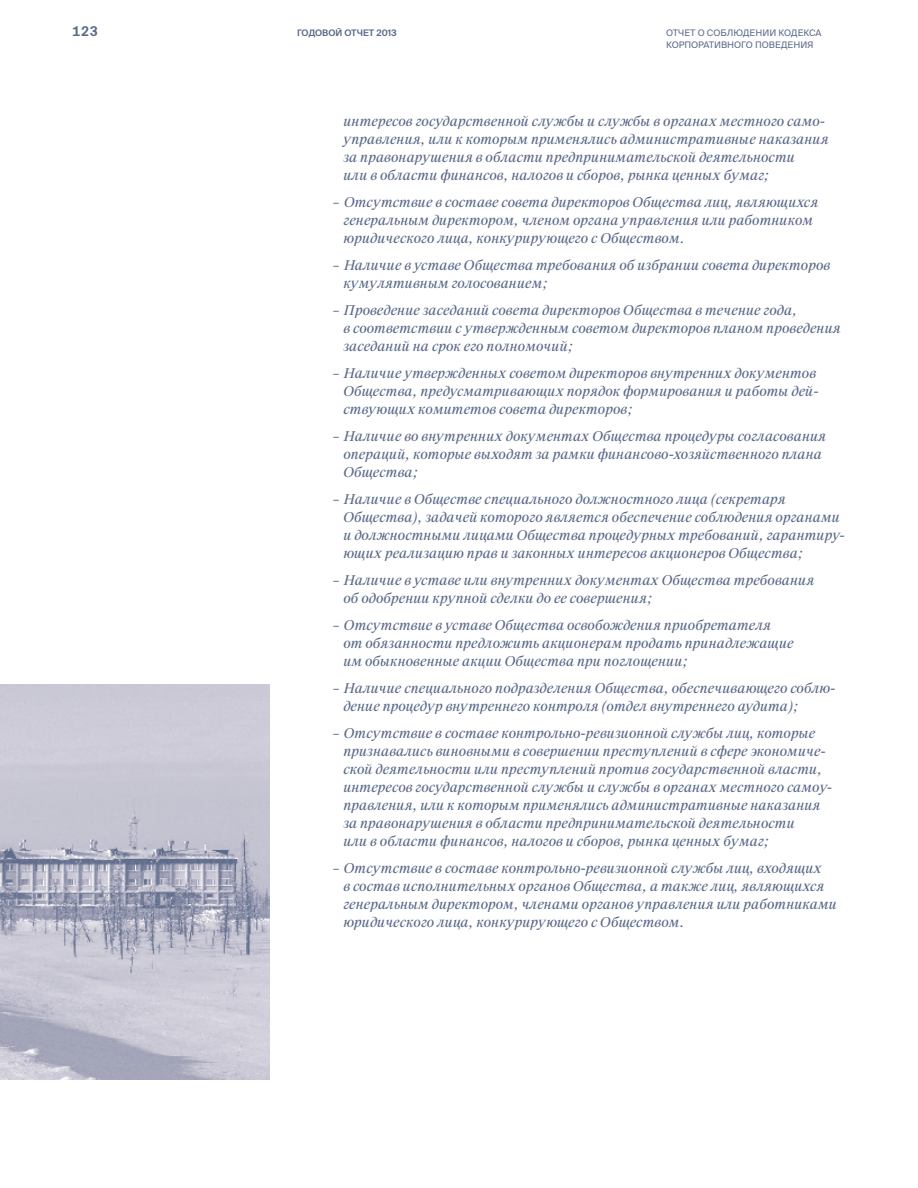
<style>
.page{position:relative;width:918px;height:1188px;background:#fff}
.page>*{position:absolute;margin:0;border:0;box-sizing:border-box;transform-origin:0 0}
.t1{font:italic 13.5px/18px "Suisse Works";color:#5c6b8a}
.t2{font:13.5px "Suisse Int'l Mono CYR Bold SPE";color:#5c6b8a}
.t3{font:9px "Suisse Intl";color:#5c6b8a}
.t4{font:600 9px "Suisse Intl";color:#5c6b8a}
</style>
<div class="page">
<img style="left:0;top:684px;width:270px;height:396px">
<p class="t2" style="left:72px;top:24px;width:28px">123</p>
<p class="t4" style="left:297px;top:28px;width:101px">Годовой отчет 2013</p>
<p class="t3" style="left:666px;top:28px;width:120px">отчет о соблюдении код</p>
<p class="t3" style="left:798px;top:28px;width:25px">екса</p>
<p class="t3" style="left:666px;top:40px;width:76px">корпоративного</p>
<p class="t3" style="left:755px;top:40px;width:8px">пов</p>
<p class="t3" style="left:775px;top:40px;width:40px">едения</p>
<p class="t1" style="left:344px;top:112px;width:487px">интересов государственной службы и службы в органах местного само&shy;управления, или к которым применялись административные наказания за правонарушения в области предпринимательской деятельности<br>или в области финансов, налогов и сборов, рынка ценных бумаг;</p>
<p class="t1" style="left:343px;top:193px;width:476px;text-indent:-10px">– Отсутствие в составе совета директоров Общества лиц, являющихся генеральным директором, членом органа управления или работником юридического лица, конкурирующего с Обществом.</p>
<p class="t1" style="left:343px;top:256px;width:488px;text-indent:-10px">– Наличие в уставе Общества требования об избрании совета директоров кумулятивным голосованием;</p>
<p class="t1" style="left:343px;top:301px;width:499px;text-indent:-10px">– Проведение заседаний совета директоров Общества в течение года,<br>в соответствии с утвержденным советом директоров планом проведения заседаний на срок его полномочий;</p>
<p class="t1" style="left:343px;top:364px;width:477px;text-indent:-10px">– Наличие утвержденных советом директоров внутренних документов<br>Общества, предусматривающих порядок формирования и работы дей&shy;ствующих комитетов совета директоров;</p>
<p class="t1" style="left:343px;top:427px;width:484px;text-indent:-10px">– Наличие во внутренних документах Общества процедуры согласования операций, которые выходят за рамки финансово-хозяйственного плана<br>Общества;</p>
<p class="t1" style="left:343px;top:490px;width:503px;text-indent:-10px">– Наличие в Обществе специального должностного лица (секретаря Общества), задачей которого является обеспечение соблюдения органами и должностными лицами Общества процедурных требований, гарантиру&shy;ющих реализацию прав и законных интересов акционеров Общества;</p>
<p class="t1" style="left:343px;top:571px;width:473px;text-indent:-10px">– Наличие в уставе или внутренних документах Общества требования об одобрении крупной сделки до ее совершения;</p>
<p class="t1" style="left:343px;top:616px;width:452px;text-indent:-10px">– Отсутствие в уставе Общества освобождения приобретателя от обязанности предложить акционерам продать принадлежащие им обыкновенные акции Общества при поглощении;</p>
<p class="t1" style="left:343px;top:679px;width:494px;text-indent:-10px">– Наличие специального подразделения Общества, обеспечивающего соблю&shy;дение процедур внутреннего контроля (отдел внутреннего аудита);</p>
<p class="t1" style="left:343px;top:724px;width:490px;text-indent:-10px">– Отсутствие в составе контрольно-ревизионной службы лиц, которые признавались виновными в совершении преступлений в сфере экономиче&shy;ской деятельности или преступлений против государственной власти, интересов государственной службы и службы в органах местного самоу&shy;правления, или к которым применялись административные наказания за правонарушения в области предпринимательской деятельности<br>или в области финансов, налогов и сборов, рынка ценных бумаг;</p>
<p class="t1" style="left:343px;top:859px;width:495px;text-indent:-10px">– Отсутствие в составе контрольно-ревизионной службы лиц, входящих<br>в состав исполнительных органов Общества, а также лиц, являющихся генеральным директором, членами органов управления или работниками юридического лица, конкурирующего с Обществом.</p>
</div>
